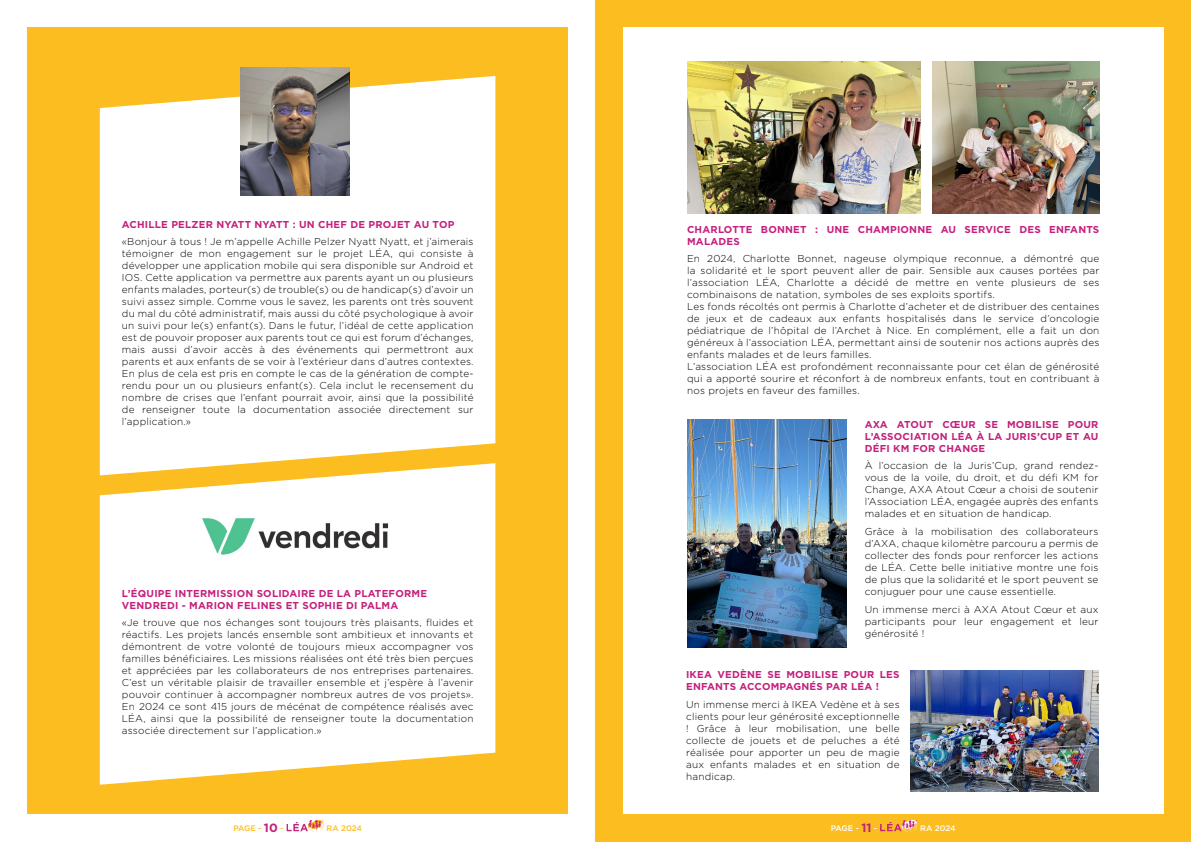
<style>
.page{position:relative;width:1191px;height:842px;background:#fff}
.page>*{position:absolute;margin:0;border:0;box-sizing:border-box;transform-origin:0 0}
.sous_catégories_TDM{font:300 10px/12px "Gotham";letter-spacing:.02em;color:#000;text-align:justify}
.sous_catégories_TDM-2{font:700 10px/12px "Gotham";letter-spacing:.02em;color:#c4207d}
.t1{font:500 8px "Gotham";letter-spacing:-.01em;color:#fcbd20}
.t2{font:500 8px "Gotham";letter-spacing:-.01em;color:#fff}
.s1{font-weight:700;font-size:12px;color:#c4207d}
</style>
<div class="page">
<div style="left:27px;top:28px;width:541px;height:786px;background:#fcbd20"></div>
<div style="left:595px;top:0;width:596px;height:842px;background:#fcbd20"></div>
<div style="left:623px;top:28px;width:541px;height:786px;background:#fff"></div>
<div style="left:100px;top:76px;width:395px;height:387px;background:#fff"></div>
<img style="left:240px;top:67px;width:110px;height:129px">
<svg style="left:100px;top:463px;width:395px;height:322px;fill:#fff"></svg>
<img style="left:197px;top:509px;width:202px;height:54px">
<img style="left:932px;top:61px;width:167px;height:152px">
<img style="left:687px;top:61px;width:233px;height:152px">
<img style="left:910px;top:670px;width:188px;height:122px">
<img style="left:687px;top:420px;width:159px;height:228px">
<svg style="left:286px;top:820px;width:38px;height:12px"></svg>
<svg style="left:880px;top:820px;width:37px;height:12px"></svg>
<p class="sous_catégories_TDM-2" style="left:122px;top:218px;width:334px">ACHILLE PELZER NYATT NYATT : UN CHEF DE PROJET AU TOP</p>
<p class="sous_catégories_TDM" style="left:122px;top:236px;width:353px">«Bonjour à tous ! Je m’appelle Achille Pelzer Nyatt Nyatt, et j’aimerais témoigner de mon engagement sur le projet LÉA, qui consiste à développer une application mobile qui sera disponible sur Android et IOS. Cette application va permettre aux parents ayant un ou plusieurs enfants malades, porteur(s) de trouble(s) ou de handicap(s) d’avoir un suivi assez simple. Comme vous le savez, les parents ont très souvent du mal du côté administratif, mais aussi du côté psychologique à avoir un suivi pour le(s) enfant(s). Dans le futur, l’idéal de cette application est de pouvoir proposer aux parents tout ce qui est forum d’échanges, mais aussi d’avoir accès à des événements qui permettront aux parents et aux enfants de se voir à l’extérieur dans d’autres contextes.<br>En plus de cela est pris en compte le cas de la génération de compte&shy;rendu pour un ou plusieurs enfant(s). Cela inclut le recensement du nombre de crises que l’enfant pourrait avoir, ainsi que la possibilité de renseigner toute la documentation associée directement sur l’application.»</p>
<p class="sous_catégories_TDM-2" style="left:122px;top:587px;width:307px">L’ÉQUIPE INTERMISSION SOLIDAIRE DE LA PLATEFORME<br>VENDREDI - MARION FELINES ET SOPHIE DI PALMA</p>
<p class="sous_catégories_TDM" style="left:122px;top:616px;width:353px">«Je trouve que nos échanges sont toujours très plaisants, fluides et réactifs. Les projets lancés ensemble sont ambitieux et innovants et démontrent de votre volonté de toujours mieux accompagner vos familles bénéficiaires. Les missions réalisées ont été très bien perçues et appréciées par les collaborateurs de nos entreprises partenaires.<br>C’est un véritable plaisir de travailler ensemble et j’espère à l’avenir pouvoir continuer à accompagner nombreux autres de vos projets».<br>En 2024 ce sont 415 jours de mécénat de compétence réalisés avec LÉA, ainsi que la possibilité de renseigner toute la documentation associée directement sur l’application.»</p>
<p class="sous_catégories_TDM-2" style="left:687px;top:223px;width:414px">CHARLOTTE BONNET : UNE CHAMPIONNE AU SERVICE DES ENFANTS<br>MALADES</p>
<p class="sous_catégories_TDM" style="left:687px;top:253px;width:414px">En 2024, Charlotte Bonnet, nageuse olympique reconnue, a démontré que la solidarité et le sport peuvent aller de pair. Sensible aux causes portées par l’association LÉA, Charlotte a décidé de mettre en vente plusieurs de ses combinaisons de natation, symboles de ses exploits sportifs.</p>
<p class="sous_catégories_TDM" style="left:687px;top:301px;width:414px">Les fonds récoltés ont permis à Charlotte d’acheter et de distribuer des centaines de jeux et de cadeaux aux enfants hospitalisés dans le service d’oncologie pédiatrique de l’hôpital de l’Archet à Nice. En complément, elle a fait un don généreux à l’association LÉA, permettant ainsi de soutenir nos actions auprès des enfants malades et de leurs familles.</p>
<p class="sous_catégories_TDM" style="left:687px;top:361px;width:414px">L’association LÉA est profondément reconnaissante pour cet élan de générosité qui a apporté sourire et réconfort à de nombreux enfants, tout en contribuant à nos projets en faveur des familles.</p>
<p class="sous_catégories_TDM-2" style="left:864px;top:418px;width:235px;text-align:justify">AXA ATOUT CŒUR SE MOBILISE POUR L’ASSOCIATION LÉA À LA JURIS’CUP ET AU DÉFI KM FOR CHANGE</p>
<p class="sous_catégories_TDM" style="left:864px;top:459px;width:235px">À l’occasion de la Juris’Cup, grand rendez&shy;vous de la voile, du droit, et du défi KM for Change, AXA Atout Cœur a choisi de soutenir l’Association LÉA, engagée auprès des enfants malades et en situation de handicap.</p>
<p class="sous_catégories_TDM" style="left:864px;top:525px;width:235px">Grâce à la mobilisation des collaborateurs d’AXA, chaque kilomètre parcouru a permis de collecter des fonds pour renforcer les actions de LÉA. Cette belle initiative montre une fois de plus que la solidarité et le sport peuvent se conjuguer pour une cause essentielle.</p>
<p class="sous_catégories_TDM" style="left:864px;top:603px;width:235px">Un immense merci à AXA Atout Cœur et aux participants pour leur engagement et leur générosité !</p>
<p class="sous_catégories_TDM-2" style="left:686px;top:668px;width:215px">IKEA VEDÈNE SE MOBILISE POUR LES<br>ENFANTS ACCOMPAGNÉS PAR LÉA !</p>
<p class="sous_catégories_TDM" style="left:686px;top:698px;width:215px">Un immense merci à IKEA Vedène et à ses clients pour leur générosité exceptionnelle ! Grâce à leur mobilisation, une belle collecte de jouets et de peluches a été réalisée pour apporter un peu de magie aux enfants malades et en situation de handicap.</p>
<p class="t1" style="left:233px;top:823px;width:51px">PAGE - <span class="s1">10</span> -</p>
<p class="t1" style="left:327px;top:823px;width:37px">RA 2024</p>
<p class="t2" style="left:831px;top:823px;width:48px">PAGE - <span class="s1">11</span> -</p>
<p class="t2" style="left:920px;top:823px;width:37px">RA 2024</p>
</div>
